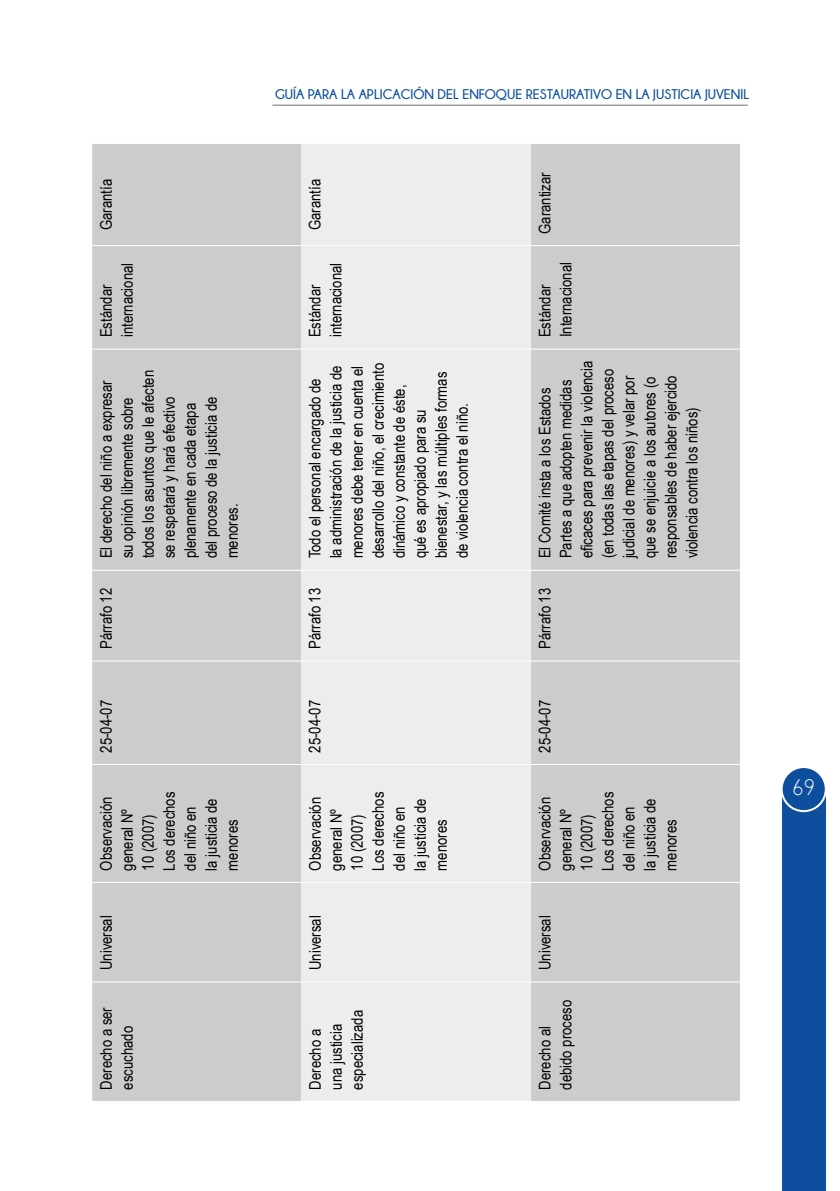
<style>
.page{position:relative;width:840px;height:1191px;background:#fff}
.page>*{position:absolute;margin:0;border:0;box-sizing:border-box;transform-origin:0 0}
.t1{font:22.6px "Champagne&Limousines";color:#fff}
.t2{font:16px/21px "Arial Narrow";color:#000}
.t3{font:700 14px "Champagne&Limousines";color:#0d4f9e}
</style>
<div class="page">
<div style="left:781px;top:789px;width:44px;height:402px;background:#0d4f9e"></div>
<div style="left:781px;top:767px;width:44px;height:44px;background:#0d4f9e;border-radius:50%"></div>
<div style="left:780px;top:766px;width:46px;height:46px;border:2px solid #fff;border-radius:50%"></div>
<hr style="left:272px;top:105px;width:475px;height:1px;background:#706f6f">
<div style="left:92px;top:144px;width:647px;height:957px;background:#ccc"></div>
<div style="left:301px;top:144px;width:229px;height:957px;background:#ededed"></div>
<hr style="left:92px;top:981px;width:209px;height:1px;background:#fff">
<hr style="left:92px;top:882px;width:209px;height:1px;background:#fff">
<hr style="left:92px;top:764px;width:209px;height:1px;background:#fff">
<hr style="left:92px;top:660px;width:209px;height:1px;background:#fff">
<hr style="left:92px;top:570px;width:209px;height:1px;background:#fff">
<hr style="left:92px;top:348px;width:209px;height:1px;background:#fff">
<hr style="left:92px;top:245px;width:209px;height:1px;background:#fff">
<hr style="left:301px;top:981px;width:229px;height:1px;background:#fff">
<hr style="left:301px;top:882px;width:229px;height:1px;background:#fff">
<hr style="left:301px;top:764px;width:229px;height:1px;background:#fff">
<hr style="left:301px;top:660px;width:229px;height:1px;background:#fff">
<hr style="left:301px;top:570px;width:229px;height:1px;background:#fff">
<hr style="left:301px;top:348px;width:229px;height:1px;background:#fff">
<hr style="left:301px;top:245px;width:229px;height:1px;background:#fff">
<hr style="left:530px;top:981px;width:209px;height:1px;background:#fff">
<hr style="left:530px;top:882px;width:209px;height:1px;background:#fff">
<hr style="left:530px;top:764px;width:209px;height:1px;background:#fff">
<hr style="left:530px;top:660px;width:209px;height:1px;background:#fff">
<hr style="left:530px;top:570px;width:209px;height:1px;background:#fff">
<hr style="left:530px;top:348px;width:209px;height:1px;background:#fff">
<hr style="left:530px;top:245px;width:209px;height:1px;background:#fff">
<p class="t2" style="left:95px;top:230px;width:53px;rotate:-90deg">Garantía</p>
<p class="t2" style="left:95px;top:337px;width:76px;rotate:-90deg">Estándar internacional</p>
<p class="t2" style="left:95px;top:558px;width:190px;rotate:-90deg">El derecho del niño a expresar su opinión libremente sobre todos los asuntos que le afecten se respetará y hará efectivo plenamente en cada etapa<br>del proceso de la justicia de menores.</p>
<p class="t2" style="left:95px;top:649px;width:63px;rotate:-90deg">Párrafo 12</p>
<p class="t2" style="left:95px;top:752px;width:54px;rotate:-90deg">25-04-07</p>
<p class="t2" style="left:95px;top:870px;width:80px;rotate:-90deg">Observación general Nº<br>10 (2007)<br>Los derechos del niño en<br>la justicia de menores</p>
<p class="t2" style="left:95px;top:970px;width:56px;rotate:-90deg">Universal</p>
<p class="t2" style="left:95px;top:1089px;width:84px;rotate:-90deg">Derecho a ser escuchado</p>
<p class="t3" style="left:275px;top:87px;width:475px">GUÍA PARA LA APLICACIÓN DEL ENFOQUE RESTAURATIVO EN LA JUSTICIA JUVENIL</p>
<p class="t2" style="left:303px;top:230px;width:53px;rotate:-90deg">Garantía</p>
<p class="t2" style="left:303px;top:337px;width:76px;rotate:-90deg">Estándar internacional</p>
<p class="t2" style="left:304px;top:558px;width:197px;rotate:-90deg">Todo el personal encargado de<br>la administración de la justicia de menores debe tener en cuenta el desarrollo del niño, el crecimiento dinámico y constante de éste, qué es apropiado para su bienestar, y las múltiples formas de violencia contra el niño.</p>
<p class="t2" style="left:304px;top:649px;width:63px;rotate:-90deg">Párrafo 13</p>
<p class="t2" style="left:304px;top:752px;width:54px;rotate:-90deg">25-04-07</p>
<p class="t2" style="left:304px;top:870px;width:80px;rotate:-90deg">Observación general Nº<br>10 (2007)<br>Los derechos del niño en<br>la justicia de menores</p>
<p class="t2" style="left:304px;top:970px;width:56px;rotate:-90deg">Universal</p>
<p class="t2" style="left:304px;top:1089px;width:81px;rotate:-90deg">Derecho a una justicia especializada</p>
<p class="t2" style="left:533px;top:234px;width:63px;rotate:-90deg">Garantizar</p>
<p class="t2" style="left:533px;top:337px;width:77px;rotate:-90deg">Estándar<br>Internacional</p>
<p class="t2" style="left:533px;top:558px;width:199px;rotate:-90deg">El Comité insta a los Estados<br>Partes a que adopten medidas eficaces para prevenir la violencia (en todas las etapas del proceso judicial de menores) y velar por que se enjuicie a los autores (o responsables de haber ejercido violencia contra los niños)</p>
<p class="t2" style="left:533px;top:649px;width:63px;rotate:-90deg">Párrafo 13</p>
<p class="t2" style="left:533px;top:752px;width:54px;rotate:-90deg">25-04-07</p>
<p class="t2" style="left:533px;top:870px;width:80px;rotate:-90deg">Observación general Nº<br>10 (2007)<br>Los derechos del niño en<br>la justicia de menores</p>
<p class="t2" style="left:533px;top:970px;width:56px;rotate:-90deg">Universal</p>
<p class="t2" style="left:533px;top:1089px;width:91px;rotate:-90deg">Derecho al debido proceso</p>
<h1 class="t1" style="left:791px;top:776px;width:24px">69</h1>
</div>
